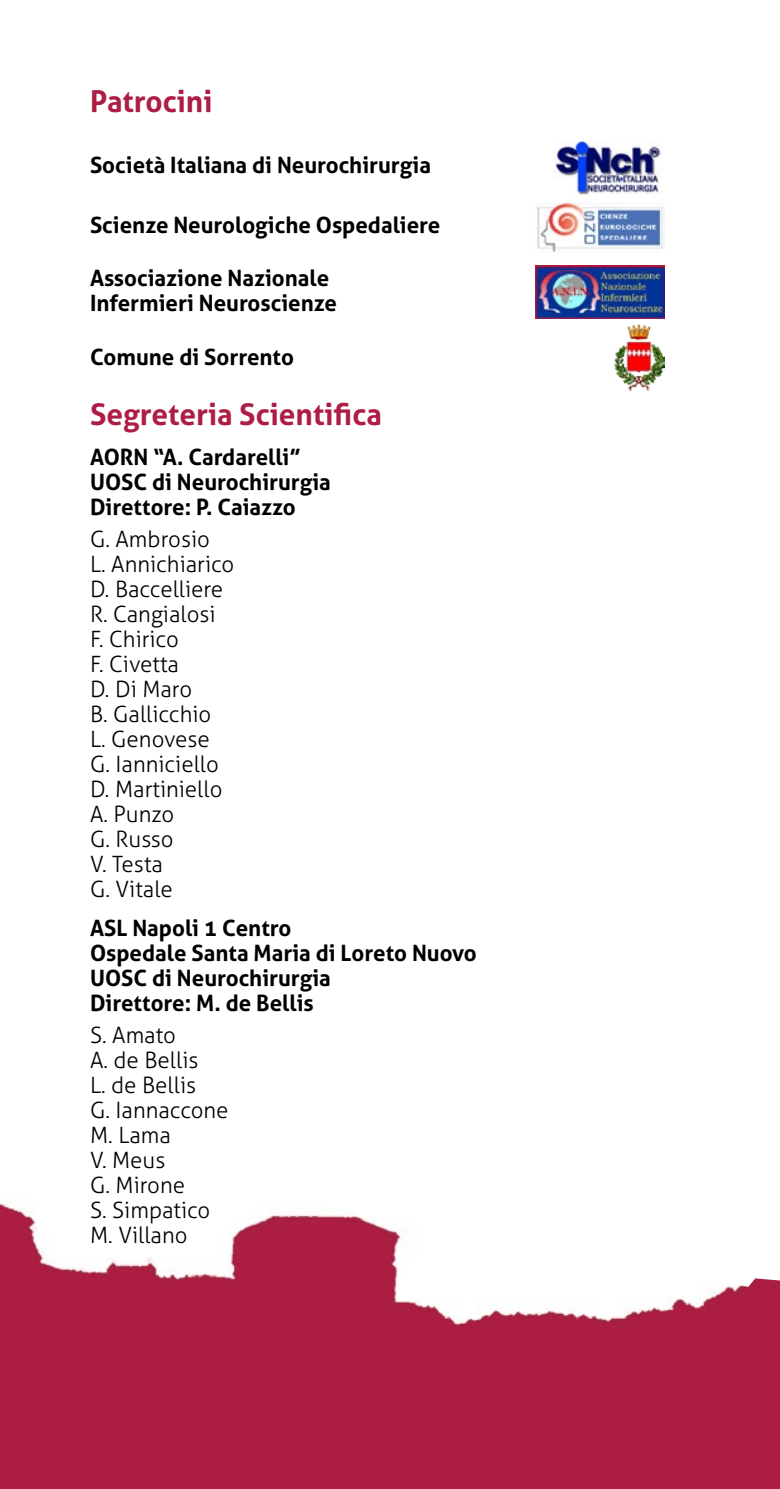
<style>
.page{position:relative;width:780px;height:1489px;background:#fff}
.page>*{position:absolute;margin:0;border:0;box-sizing:border-box;transform-origin:0 0}
.t1{font:700 30px "Aller";color:#ad1d44}
.t2{font:700 22.5px/25px "Aller";color:#000}
.t3{font:300 22.5px/25px "Aller";color:#000}
</style>
<div class="page">
<img style="left:0;top:1203px;width:780px;height:285px">
<img style="left:552px;top:142px;width:110px;height:53px">
<img style="left:535px;top:266px;width:129px;height:52px">
<svg style="left:698px;top:1227px;width:82px;height:59px"></svg>
<img style="left:535px;top:203px;width:129px;height:49px">
<img style="left:614px;top:324px;width:50px;height:66px">
<h1 class="t1" style="left:90px;top:83px;width:124px">Patrocini</h1>
<p class="t2" style="left:90px;top:152px;width:342px">Società Italiana di Neurochirurgia</p>
<p class="t2" style="left:90px;top:212px;width:352px">Scienze Neurologiche Ospedaliere</p>
<p class="t2" style="left:90px;top:266px;width:248px">Associazione Nazionale<br>Infermieri Neuroscienze</p>
<p class="t2" style="left:90px;top:344px;width:205px">Comune di Sorrento</p>
<h1 class="t1" style="left:90px;top:396px;width:293px">Segreteria Scientifica</h1>
<p class="t2" style="left:90px;top:444px;width:242px">AORN “A. Cardarelli”<br>UOSC di Neurochirurgia<br>Direttore: P. Caiazzo</p>
<p class="t3" style="left:90px;top:526px;width:146px">G. Ambrosio<br>L. Annichiarico<br>D. Baccelliere<br>R. Cangialosi<br>F. Chirico<br>F. Civetta<br>D. Di Maro<br>B. Gallicchio<br>L. Genovese<br>G. Ianniciello<br>D. Martiniello<br>A. Punzo<br>G. Russo<br>V. Testa<br>G. Vitale</p>
<p class="t2" style="left:90px;top:915px;width:388px">ASL Napoli 1 Centro<br>Ospedale Santa Maria di Loreto Nuovo<br>UOSC di Neurochirurgia<br>Direttore: M. de Bellis</p>
<p class="t3" style="left:90px;top:1022px;width:140px">S. Amato<br>A. de Bellis<br>L. de Bellis<br>G. Iannaccone<br>M. Lama<br>V. Meus<br>G. Mirone<br>S. Simpatico<br>M. Villano</p>
</div>
